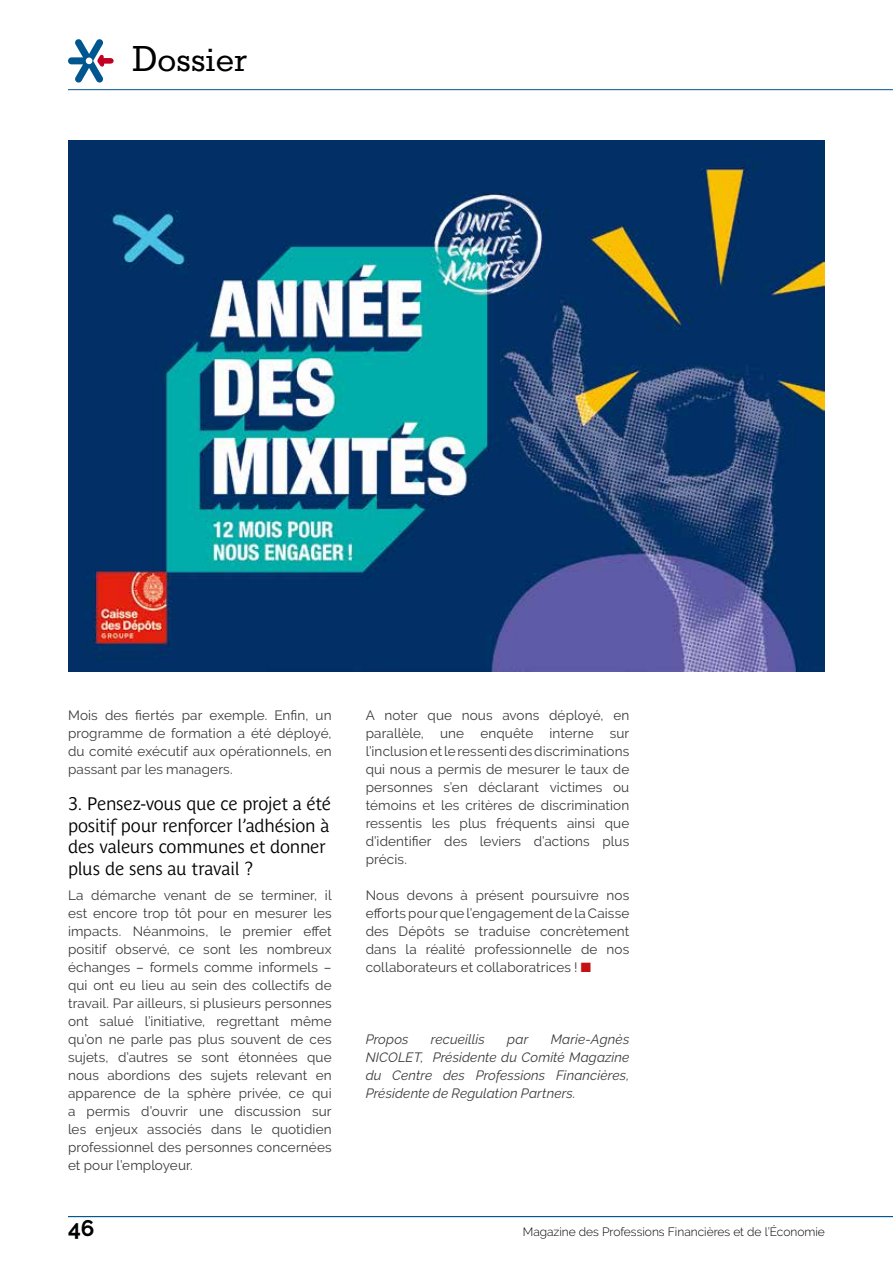
<style>
.page{position:relative;width:893px;height:1263px;background:#fff}
.page>*{position:absolute;margin:0;border:0;box-sizing:border-box;transform-origin:0 0}
.t1{font:37.5px "Stymie";color:#000}
.t2{font:700 22.5px "Raleway";color:#000}
.t3{font:18px/21.6px "Parisine Plus Std Gris";letter-spacing:-.02em;color:#000}
.t4{font:13.5px/18px "Raleway";letter-spacing:.01em;color:#3a3a39;text-align:justify}
.t5{font:italic 13.5px/18px "Raleway";letter-spacing:.01em;color:#3a3a39;text-align:justify}
.t6{font:300 12px "Raleway";color:#000}
.s1{color:#c41112}
</style>
<div class="page">
<hr style="left:68px;top:1216px;width:825px;height:1px;background:#005790">
<hr style="left:68px;top:89px;width:825px;height:1px;background:#005790">
<svg style="left:68px;top:39px;width:46px;height:44px"></svg>
<img style="left:68px;top:140px;width:757px;height:532px">
<h1 class="t1" style="left:132px;top:37px;width:117px">Dossier</h1>
<p class="t4" style="left:68px;top:706px;width:265px">Mois des fiertés par exemple. Enfin, un programme de formation a été déployé, du comité exécutif aux opérationnels, en passant par les managers.</p>
<h3 class="t3" style="left:68px;top:793px;width:264px">3. Pensez-vous que ce projet a été positif pour renforcer l’adhésion à des valeurs communes et donner plus de sens au travail ?</h3>
<p class="t4" style="left:68px;top:886px;width:265px">La démarche venant de se terminer, il est encore trop tôt pour en mesurer les impacts. Néanmoins, le premier effet positif observé, ce sont les nombreux échanges – formels comme informels – qui ont eu lieu au sein des collectifs de travail. Par ailleurs, si plusieurs personnes ont salué l’initiative, regrettant même qu’on ne parle pas plus souvent de ces sujets, d’autres se sont étonnées que nous abordions des sujets relevant en apparence de la sphère privée, ce qui a permis d’ouvrir une discussion sur les enjeux associés dans le quotidien professionnel des personnes concernées et pour l’employeur.</p>
<p class="t4" style="left:366px;top:706px;width:265px">A noter que nous avons déployé, en parallèle, une enquête interne sur l’inclusion et le ressenti des discriminations qui nous a permis de mesurer le taux de personnes s’en déclarant victimes ou témoins et les critères de discrimination ressentis les plus fréquents ainsi que d’identifier des leviers d’actions plus précis.</p>
<p class="t4" style="left:366px;top:886px;width:265px">Nous devons à présent poursuivre nos efforts pour que l’engagement de la Caisse des Dépôts se traduise concrètement dans la réalité professionnelle de nos collaborateurs et collaboratrices ! <span class="s1">■</span></p>
<p class="t5" style="left:366px;top:1030px;width:44px">Propos</p>
<p class="t5" style="left:431px;top:1030px;width:55px">recueillis</p>
<p class="t5" style="left:507px;top:1030px;width:23px">par</p>
<p class="t5" style="left:366px;top:1030px;width:265px;text-indent:185px">Marie-Agnès NICOLET, Présidente du Comité Magazine du Centre des Professions Financières, Présidente de Regulation Partners.</p>
<h2 class="t2" style="left:68px;top:1215px;width:28px">46</h2>
<p class="t6" style="left:523px;top:1225px;width:304px">Magazine des Professions Financières et de l’Économie</p>
</div>
